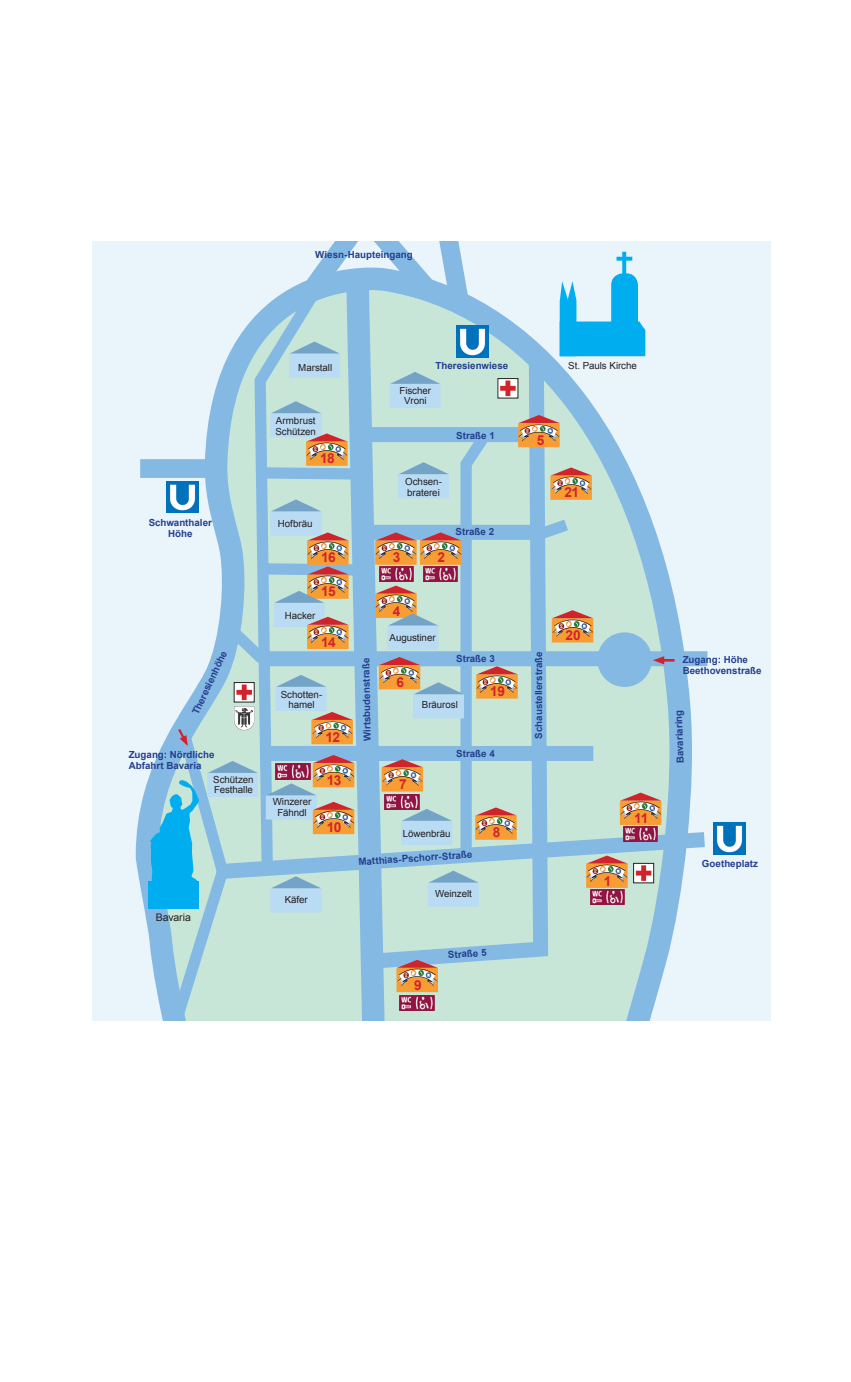
<style>
.page{position:relative;width:851px;height:1382px;background:#fff}
.page>*{position:absolute;margin:0;border:0;box-sizing:border-box;transform-origin:0 0}
.t1{font:700 13.65px "Arial";letter-spacing:-.045em;color:#d1232a}
.t2{font:10.5px "Arial";letter-spacing:-.005em;color:#231f20}
.t3{font:700 9.75px/11.2px "Arial";color:#253f8e}
.t4{font:9.75px/10.5px "Arial";letter-spacing:-.005em;color:#231f20}
</style>
<div class="page">
<div style="left:92px;top:222px;width:678px;height:868px;background:#e9f4fb"></div>
<div style="left:140px;top:459px;width:72px;height:19px;background:#84b9e4"></div>
<div style="left:148px;top:881px;width:51px;height:27px;background:#00aeef"></div>
<img style="left:720px;top:823px;width:25px;height:31px">
<div style="left:61px;top:147px;width:724px;height:94px;background:#fff"></div>
<div style="left:65px;top:1021px;width:725px;height:94px;background:#fff"></div>
<svg style="left:149px;top:241px;width:571px;height:780px"></svg>
<img style="left:385px;top:794px;width:34px;height:15px">
<img style="left:400px;top:995px;width:34px;height:15px">
<p class="t3" style="left:315px;top:249px;width:99px">Wiesn-Haupteingang</p>
<p class="t4" style="left:298px;top:362px;width:35px">Marstall</p>
<p class="t3" style="left:435px;top:361px;width:74px">Theresienwiese</p>
<p class="t4" style="left:568px;top:361px;width:70px">St. Pauls Kirche</p>
<p class="t4" style="left:399px;top:385px;width:33px;text-align:center">Fischer<br>Vroni</p>
<p class="t4" style="left:275px;top:415px;width:42px">Armbrust<br>Schützen</p>
<p class="t3" style="left:456px;top:430px;width:40px">Straße 1</p>
<h1 class="t1" style="left:536px;top:431px;width:9px">5</h1>
<h1 class="t1" style="left:320px;top:450px;width:16px">18</h1>
<p class="t4" style="left:405px;top:476px;width:38px">Ochsen&shy;braterei</p>
<h1 class="t1" style="left:564px;top:484px;width:16px">21</h1>
<p class="t3" style="left:149px;top:518px;width:65px;line-height:10.5px;text-align:center">Schwanthaler<br>Höhe</p>
<p class="t4" style="left:278px;top:518px;width:36px">Hofbräu</p>
<p class="t3" style="left:455px;top:527px;width:40px">Straße 2</p>
<h1 class="t1" style="left:321px;top:549px;width:16px">16</h1>
<h1 class="t1" style="left:393px;top:549px;width:9px">3</h1>
<h1 class="t1" style="left:437px;top:549px;width:9px">2</h1>
<h1 class="t1" style="left:321px;top:583px;width:16px">15</h1>
<p class="t4" style="left:285px;top:610px;width:32px">Hacker</p>
<h1 class="t1" style="left:393px;top:602px;width:9px">4</h1>
<h1 class="t1" style="left:321px;top:633px;width:16px">14</h1>
<p class="t4" style="left:389px;top:632px;width:47px">Augustiner</p>
<h1 class="t1" style="left:565px;top:626px;width:17px">20</h1>
<p class="t3" style="left:190px;top:712px;width:71px;rotate:-65deg">Theresienhöhe</p>
<p class="t3" style="left:129px;top:749px;width:87px">Zugang: Nördliche<br>Abfahrt Bavaria</p>
<p class="t4" style="left:281px;top:689px;width:43px;text-align:center">Schotten&shy;hamel</p>
<h1 class="t1" style="left:325px;top:728px;width:16px">12</h1>
<p class="t3" style="left:362px;top:741px;width:85px;rotate:-91deg">Wirtsbudenstraße</p>
<h1 class="t1" style="left:396px;top:673px;width:9px">6</h1>
<p class="t3" style="left:456px;top:653px;width:40px">Straße 3</p>
<p class="t4" style="left:422px;top:700px;width:37px">Bräurosl</p>
<h1 class="t1" style="left:490px;top:682px;width:16px">19</h1>
<p class="t3" style="left:456px;top:748px;width:40px">Straße 4</p>
<p class="t3" style="left:533px;top:739px;width:89px;rotate:-90deg">Schaustellerstraße</p>
<p class="t3" style="left:682px;top:654px;width:80px">Zugang: Höhe<br>Beethovenstraße</p>
<p class="t3" style="left:675px;top:763px;width:55px;rotate:-92deg">Bavariaring</p>
<p class="t4" style="left:213px;top:774px;width:42px">Schützen<br>Festhalle</p>
<h1 class="t1" style="left:327px;top:771px;width:16px">13</h1>
<h1 class="t1" style="left:399px;top:775px;width:9px">7</h1>
<p class="t4" style="left:273px;top:797px;width:40px;text-align:center">Winzerer<br>Fähndl</p>
<h1 class="t1" style="left:327px;top:818px;width:16px">10</h1>
<p class="t4" style="left:403px;top:828px;width:49px">Löwenbräu</p>
<h1 class="t1" style="left:492px;top:824px;width:9px">8</h1>
<h1 class="t1" style="left:634px;top:809px;width:16px">11</h1>
<p class="t3" style="left:358px;top:857px;width:116px;rotate:-4deg">Matthias-Pschorr-Straße</p>
<p class="t3" style="left:701px;top:859px;width:58px">Goetheplatz</p>
<h1 class="t1" style="left:603px;top:872px;width:9px">1</h1>
<p class="t4" style="left:285px;top:895px;width:25px">Käfer</p>
<p class="t4" style="left:435px;top:888px;width:38px">Weinzelt</p>
<p class="t2" style="left:156px;top:910px;width:37px">Bavaria</p>
<p class="t3" style="left:447px;top:950px;width:40px;rotate:-4deg">Straße 5</p>
<h1 class="t1" style="left:414px;top:976px;width:9px">9</h1>
</div>
